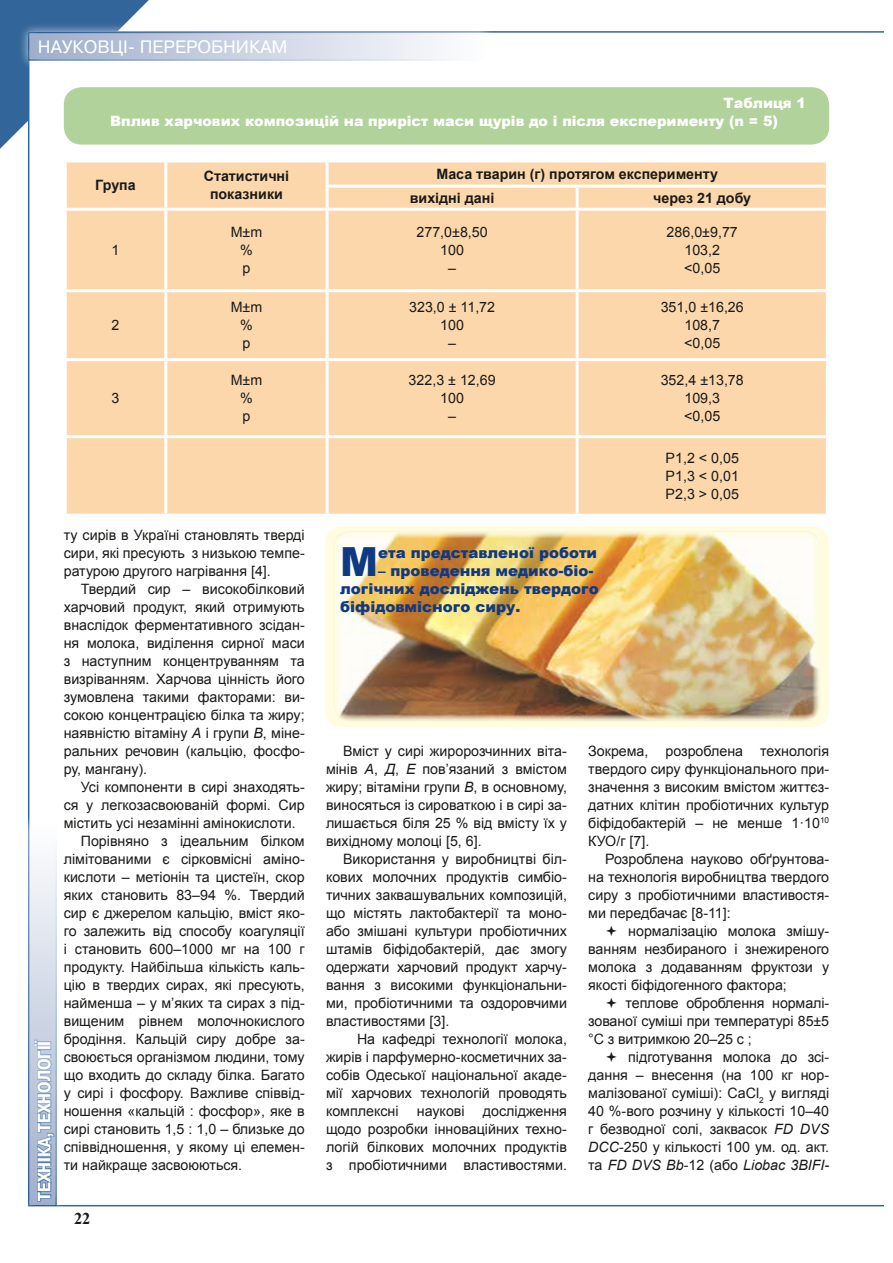
<style>
.page{position:relative;width:893px;height:1263px;background:#fff}
.page>*{position:absolute;margin:0;border:0;box-sizing:border-box;transform-origin:0 0}
.t1{font:900 40.2px "Arial";color:#0f3a83}
.t2{font:18px "Pragmatica C";color:#fff}
.t3{font:700 18px "Pragmatica Cond C";color:#fff}
.t4{font:700 16.5px "Times New Roman";color:#1a1a18}
.t5{font:900 15px/18px "Arial";color:#0f3a83}
.t6{font:14.25px/18px "Arial";color:#1a1a18;text-align:justify}
.t7{font:700 14.25px/18px "Arial";color:#1a1a18;text-align:center}
.t8{font:900 14.25px/18px "Arial";color:#fff}
.s1{font-style:italic}
</style>
<div class="page">
<div style="left:28px;top:31px;width:865px;height:1175px;background:#fff;border:2px solid #326599"></div>
<svg style="left:0;top:0;width:149px;height:170px"></svg>
<div style="left:28px;top:16px;width:397px;height:18px;background:#1a1a18;opacity:.5"></div>
<div style="left:18px;top:22px;width:476px;height:49px;background:#fff;opacity:.75"></div>
<div style="left:28px;top:32px;width:458px;height:30px;background:#1a1a18;opacity:.75"></div>
<div style="left:18px;top:813px;width:49px;height:403px;background:#fff"></div>
<div style="left:28px;top:822px;width:31px;height:385px;background:#1a1a18;opacity:.75"></div>
<div style="left:884px;top:2px;width:9px;height:1241px;background:#fff"></div>
<div style="left:64px;top:87px;width:765px;height:58px;background:#b2d29b;border-radius:18px"></div>
<div style="left:67px;top:162px;width:759px;height:352px;background:#fcd7ac"></div>
<hr style="left:64px;top:159px;width:102px;height:3px;background:#fff">
<hr style="left:64px;top:162px;width:3px;height:24px;background:#fff">
<hr style="left:164px;top:162px;width:3px;height:24px;background:#fff">
<hr style="left:164px;top:186px;width:3px;height:22px;background:#fff">
<hr style="left:326px;top:162px;width:3px;height:23px;background:#fff">
<hr style="left:326px;top:185px;width:251px;height:3px;background:#fff">
<hr style="left:326px;top:188px;width:3px;height:20px;background:#fff">
<hr style="left:577px;top:185px;width:252px;height:3px;background:#fff">
<hr style="left:576px;top:188px;width:3px;height:20px;background:#fff">
<hr style="left:64px;top:208px;width:102px;height:3px;background:#fff">
<hr style="left:166px;top:208px;width:161px;height:3px;background:#fff">
<hr style="left:164px;top:211px;width:3px;height:78px;background:#fff">
<hr style="left:327px;top:208px;width:250px;height:3px;background:#fff">
<hr style="left:326px;top:211px;width:3px;height:78px;background:#fff">
<hr style="left:577px;top:208px;width:252px;height:3px;background:#fff">
<hr style="left:576px;top:211px;width:3px;height:78px;background:#fff">
<hr style="left:64px;top:289px;width:102px;height:3px;background:#fff">
<hr style="left:166px;top:289px;width:161px;height:3px;background:#fff">
<hr style="left:164px;top:292px;width:3px;height:66px;background:#fff">
<hr style="left:327px;top:289px;width:250px;height:3px;background:#fff">
<hr style="left:326px;top:292px;width:3px;height:66px;background:#fff">
<hr style="left:577px;top:289px;width:252px;height:3px;background:#fff">
<hr style="left:576px;top:292px;width:3px;height:66px;background:#fff">
<hr style="left:64px;top:358px;width:102px;height:3px;background:#fff">
<hr style="left:166px;top:358px;width:161px;height:3px;background:#fff">
<hr style="left:164px;top:361px;width:3px;height:74px;background:#fff">
<hr style="left:327px;top:358px;width:250px;height:3px;background:#fff">
<hr style="left:326px;top:361px;width:3px;height:74px;background:#fff">
<hr style="left:577px;top:358px;width:252px;height:3px;background:#fff">
<hr style="left:576px;top:361px;width:3px;height:74px;background:#fff">
<hr style="left:64px;top:435px;width:102px;height:3px;background:#fff">
<hr style="left:166px;top:435px;width:161px;height:3px;background:#fff">
<hr style="left:164px;top:438px;width:3px;height:76px;background:#fff">
<hr style="left:327px;top:435px;width:250px;height:3px;background:#fff">
<hr style="left:326px;top:438px;width:3px;height:76px;background:#fff">
<hr style="left:577px;top:435px;width:252px;height:3px;background:#fff">
<hr style="left:576px;top:438px;width:3px;height:76px;background:#fff">
<div style="left:325px;top:526px;width:504px;height:201px;background:#fffce1;border-radius:17px"></div>
<img style="left:337px;top:533px;width:481px;height:186px">
<div style="left:333px;top:530px;width:488px;height:192px;border:2px solid #3a8a39;border-radius:17px"></div>
<p class="t2" style="left:38px;top:37px;width:251px">Науковці- переробн икам</p>
<p class="t8" style="left:110px;top:93px;width:697px;text-indent:613px">Таблиця 1<br>Вплив харчових композицій на приріст маси щурів до і після експерименту (n = 5)</p>
<p class="t7" style="left:95px;top:177px;width:42px">Група</p>
<p class="t7" style="left:204px;top:168px;width:87px">Статистичні показники</p>
<p class="t7" style="left:410px;top:162px;width:310px;line-height:24.2px;text-align:left;text-indent:26px">Маса тварин (г) протягом експерименту вихідні дані</p>
<p class="t7" style="left:653px;top:189px;width:99px">через 21 добу</p>
<p class="t6" style="left:112px;top:241px;width:9px">1</p>
<p class="t6" style="left:112px;top:316px;width:9px">2</p>
<p class="t6" style="left:112px;top:389px;width:9px">3</p>
<p class="t6" style="left:231px;top:223px;width:33px;text-align:center">M±m %<br>p</p>
<p class="t6" style="left:416px;top:223px;width:73px;text-align:center">277,0±8,50<br>100<br>–</p>
<p class="t6" style="left:667px;top:223px;width:73px;text-align:center">286,0±9,77<br>103,2 &lt;0,05</p>
<p class="t6" style="left:231px;top:298px;width:33px;text-align:center">M±m %<br>p</p>
<p class="t6" style="left:409px;top:298px;width:87px;text-align:center">323,0 ± 11,72<br>100<br>–</p>
<p class="t6" style="left:661px;top:298px;width:85px;text-align:center">351,0 ±16,26<br>108,7<br>&lt;0,05</p>
<p class="t6" style="left:231px;top:371px;width:33px;text-align:center">M±m %<br>p</p>
<p class="t6" style="left:409px;top:371px;width:89px;text-align:center">322,3 ± 12,69<br>100<br>–</p>
<p class="t6" style="left:661px;top:371px;width:85px;text-align:center">352,4 ±13,78<br>109,3<br>&lt;0,05</p>
<p class="t6" style="left:666px;top:449px;width:75px">Р1,2 &lt; 0,05<br>Р1,3 &lt; 0,01<br>Р2,3 &gt; 0,05</p>
<p class="t3" style="left:34px;top:1201px;width:162px;rotate:-90deg">тЕХНІКА,ТЕХНОЛОГІЇ</p>
<p class="t6" style="left:64px;top:526px;width:242px">ту сирів в Україні становлять тверді сири, які пресують з низькою темпе&shy;ратурою другого нагрівання [4].</p>
<p class="t6" style="left:64px;top:580px;width:242px;text-indent:17px">Твердий сир – високобілковий харчовий продукт, який отримують внаслідок ферментативного зсідан&shy;ня молока, виділення сирної маси з наступним концентруванням та визріванням. Харчова цінність його зумовлена такими факторами: ви&shy;сокою концентрацією білка та жиру; наявністю вітаміну <span class="s1">А</span> і групи <span class="s1">В</span>, міне&shy;ральних речовин (кальцію, фосфо&shy;ру, мангану).</p>
<p class="t6" style="left:81px;top:778px;width:225px">Усі компоненти в сирі знаходять-</p>
<p class="t6" style="left:64px;top:796px;width:242px">ся у легкозасвоюваній формі. Сир</p>
<p class="t6" style="left:64px;top:814px;width:234px">містить усі незамінні амінокислоти.</p>
<p class="t6" style="left:81px;top:832px;width:225px">Порівняно з ідеальним білком</p>
<p class="t6" style="left:64px;top:850px;width:242px">лімітованими є сірковмісні аміно-</p>
<p class="t6" style="left:64px;top:868px;width:242px">кислоти – метіонін та цистеїн, скор</p>
<p class="t6" style="left:64px;top:886px;width:242px">яких становить 83–94 %. Твердий</p>
<p class="t6" style="left:64px;top:904px;width:242px">сир є джерелом кальцію, вміст яко-</p>
<p class="t6" style="left:64px;top:922px;width:242px">го залежить від способу коагуляції</p>
<p class="t6" style="left:64px;top:940px;width:242px">і становить 600–1000 мг на 100 г</p>
<p class="t6" style="left:64px;top:958px;width:242px">продукту. Найбільша кількість каль-</p>
<p class="t6" style="left:64px;top:976px;width:242px">цію в твердих сирах, які пресують,</p>
<p class="t6" style="left:64px;top:994px;width:242px">найменша – у м’яких та сирах з під-</p>
<p class="t6" style="left:64px;top:1012px;width:242px">вищеним рівнем молочнокислого</p>
<p class="t6" style="left:64px;top:1030px;width:242px">бродіння. Кальцій сиру добре за-</p>
<p class="t6" style="left:64px;top:1048px;width:242px">своюється організмом людини, тому</p>
<p class="t6" style="left:64px;top:1066px;width:242px">що входить до складу білка. Багато</p>
<p class="t6" style="left:64px;top:1084px;width:242px">у сирі і фосфору. Важливе співвід-</p>
<p class="t6" style="left:64px;top:1102px;width:242px">ношення «кальцій : фосфор», яке в</p>
<p class="t6" style="left:64px;top:1120px;width:242px">сирі становить 1,5 : 1,0 – близьке до</p>
<p class="t6" style="left:64px;top:1138px;width:242px">співвідношення, у якому ці елемен-</p>
<p class="t6" style="left:64px;top:1156px;width:180px">ти найкраще засвоюються.</p>
<p class="t4" style="left:74px;top:1207px;width:18px">22</p>
<h1 class="t1" style="left:340px;top:532px;width:39px">М</h1>
<p class="t5" style="left:378px;top:543px;width:221px">ета представленої роботи</p>
<p class="t5" style="left:340px;top:561px;width:260px;text-indent:38px">– проведення медико-біо&shy;логічних досліджень твердого біфідовмісного сиру.</p>
<p class="t6" style="left:326px;top:742px;width:242px;text-indent:17px">Вміст у сирі жиророзчинних віта&shy;мінів <span class="s1">А</span>, <span class="s1">Д</span>, <span class="s1">Е</span> пов’язаний з вмістом жиру; вітаміни групи <span class="s1">В</span>, в основному, виносяться із сироваткою і в сирі за&shy;лишається біля 25 % від вмісту їх у вихідному молоці [5, 6].</p>
<p class="t6" style="left:326px;top:850px;width:242px;text-indent:17px">Використання у виробництві біл&shy;кових молочних продуктів симбіо&shy;тичних заквашувальних композицій, що містять лактобактерії та моно&shy;або змішані культури пробіотичних штамів біфідобактерій, дає змогу одержати харчовий продукт харчу&shy;вання з високими функціональни&shy;ми, пробіотичними та оздоровчими властивостями [3].</p>
<p class="t6" style="left:326px;top:1030px;width:242px;text-indent:31px">На кафедрі технології молока, жирів і парфумерно-косметичних за&shy;собів Одеської національної акаде&shy;мії харчових технологій проводять комплексні</p>
<p class="t6" style="left:326px;top:1102px;width:242px;text-indent:157px">дослідження щодо розробки інноваційних техно&shy;логій білкових молочних продуктів з пробіотичними властивостями.</p>
<p class="t6" style="left:417px;top:1102px;width:49px">наукові</p>
<p class="t6" style="left:588px;top:742px;width:242px">Зокрема, розроблена технологія твердого сиру функціонального при&shy;значення з високим вмістом життєз&shy;датних клітин пробіотичних культур біфідобактерій – не менше 1·10<sup>10<br></sup>КУО/г [7].</p>
<p class="t6" style="left:588px;top:850px;width:242px;text-indent:17px">Розроблена науково обґрунтова&shy;на технологія виробництва твердого сиру з пробіотичними властивостя&shy;ми передбачає [8-11]:</p>
<p class="t6" style="left:588px;top:922px;width:242px;text-indent:40px">нормалізацію молока змішу&shy;ванням незбираного і знежиреного молока з додаванням фруктози у якості біфідогенного фактора;</p>
<p class="t6" style="left:588px;top:994px;width:242px;text-indent:37px">теплове оброблення нормалі&shy;зованої суміші при температурі 85±5 °С з витримкою 20–25 с ;</p>
<p class="t6" style="left:588px;top:1048px;width:242px;text-indent:40px">підготування молока до зсі&shy;дання – внесення (на 100 кг нор&shy;малізованої суміші): СаCl<sub>2</sub> у вигляді 40 %-вого розчину у кількості 10–40 г безводної солі, заквасок <span class="s1">FD DVS DCC</span>-250 у кількості 100 ум. од. акт. та <span class="s1">FD DVS Bb</span>-12 (або <span class="s1">Liobac 3BIFI-</span></p>
</div>
